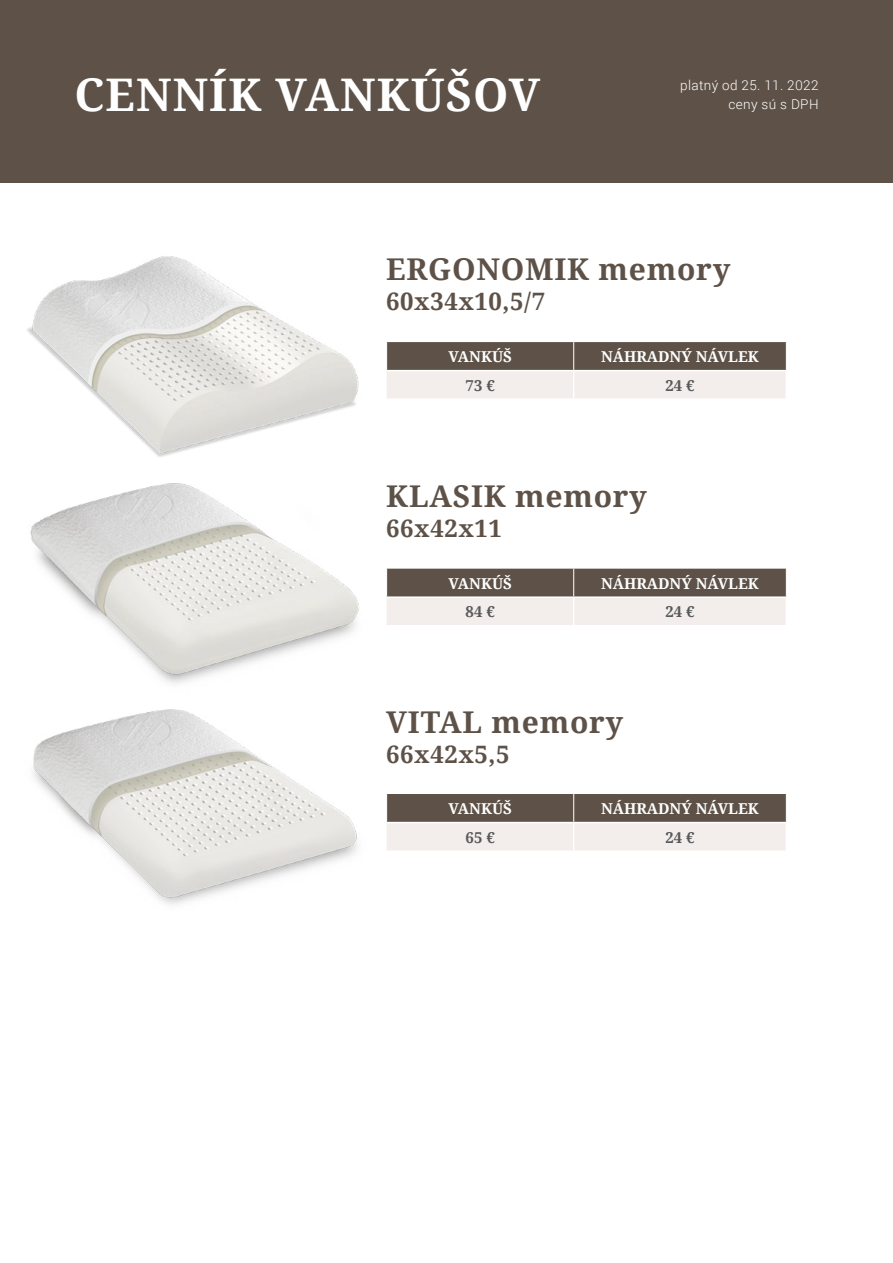
<style>
.page{position:relative;width:893px;height:1263px;background:#fff}
.page>*{position:absolute;margin:0;border:0;box-sizing:border-box;transform-origin:0 0}
.t1{font:700 45px "Droid Serif";letter-spacing:.025em;color:#fff}
.t2{font:700 30px "Droid Serif";letter-spacing:.025em;color:#5e5248}
.t3{font:700 24px "Droid Serif";letter-spacing:.025em;color:#5e5248}
.t4{font:700 15px "Droid Serif";color:#fff}
.t5{font:700 15px "Droid Serif";color:#58595b}
.t6{font:300 13.5px/19.5px "Roboto";letter-spacing:.025em;color:#fff;text-align:right}
</style>
<div class="page">
<div style="left:0;top:0;width:893px;height:183px;background:#5e5248"></div>
<svg style="left:416px;top:342px;width:371px;height:56px;background:#a9a19b"></svg>
<svg style="left:417px;top:569px;width:370px;height:56px;background:#aaa19b"></svg>
<img style="left:27px;top:256px;width:389px;height:175px">
<img style="left:30px;top:431px;width:387px;height:225px">
<svg style="left:417px;top:794px;width:370px;height:56px;background:#a9a19a"></svg>
<img style="left:33px;top:656px;width:384px;height:249px">
<h1 class="t1" style="left:74px;top:67px;width:467px">CENNÍK VANKÚŠOV</h1>
<p class="t6" style="left:680px;top:75px;width:140px">platný od 25. 11. 2022 ceny sú s DPH</p>
<h2 class="t2" style="left:386px;top:250px;width:346px">ERGONOMIK memory</h2>
<h3 class="t3" style="left:386px;top:286px;width:160px">60x34x10,5/7</h3>
<p class="t4" style="left:448px;top:347px;width:65px">VANKÚŠ</p>
<p class="t4" style="left:601px;top:347px;width:159px">NÁHRADNÝ NÁVLEK</p>
<p class="t5" style="left:466px;top:376px;width:31px">73 €</p>
<p class="t5" style="left:665px;top:376px;width:31px">24 €</p>
<h2 class="t2" style="left:386px;top:477px;width:262px">KLASIK memory</h2>
<h3 class="t3" style="left:386px;top:513px;width:117px">66x42x11</h3>
<p class="t4" style="left:448px;top:574px;width:65px">VANKÚŠ</p>
<p class="t4" style="left:601px;top:574px;width:159px">NÁHRADNÝ NÁVLEK</p>
<p class="t5" style="left:466px;top:602px;width:31px">84 €</p>
<p class="t5" style="left:665px;top:602px;width:31px">24 €</p>
<h2 class="t2" style="left:386px;top:703px;width:239px">VITAL memory</h2>
<h3 class="t3" style="left:386px;top:739px;width:125px">66x42x5,5</h3>
<p class="t4" style="left:448px;top:799px;width:65px">VANKÚŠ</p>
<p class="t4" style="left:601px;top:799px;width:159px">NÁHRADNÝ NÁVLEK</p>
<p class="t5" style="left:466px;top:828px;width:31px">65 €</p>
<p class="t5" style="left:665px;top:828px;width:31px">24 €</p>
</div>
